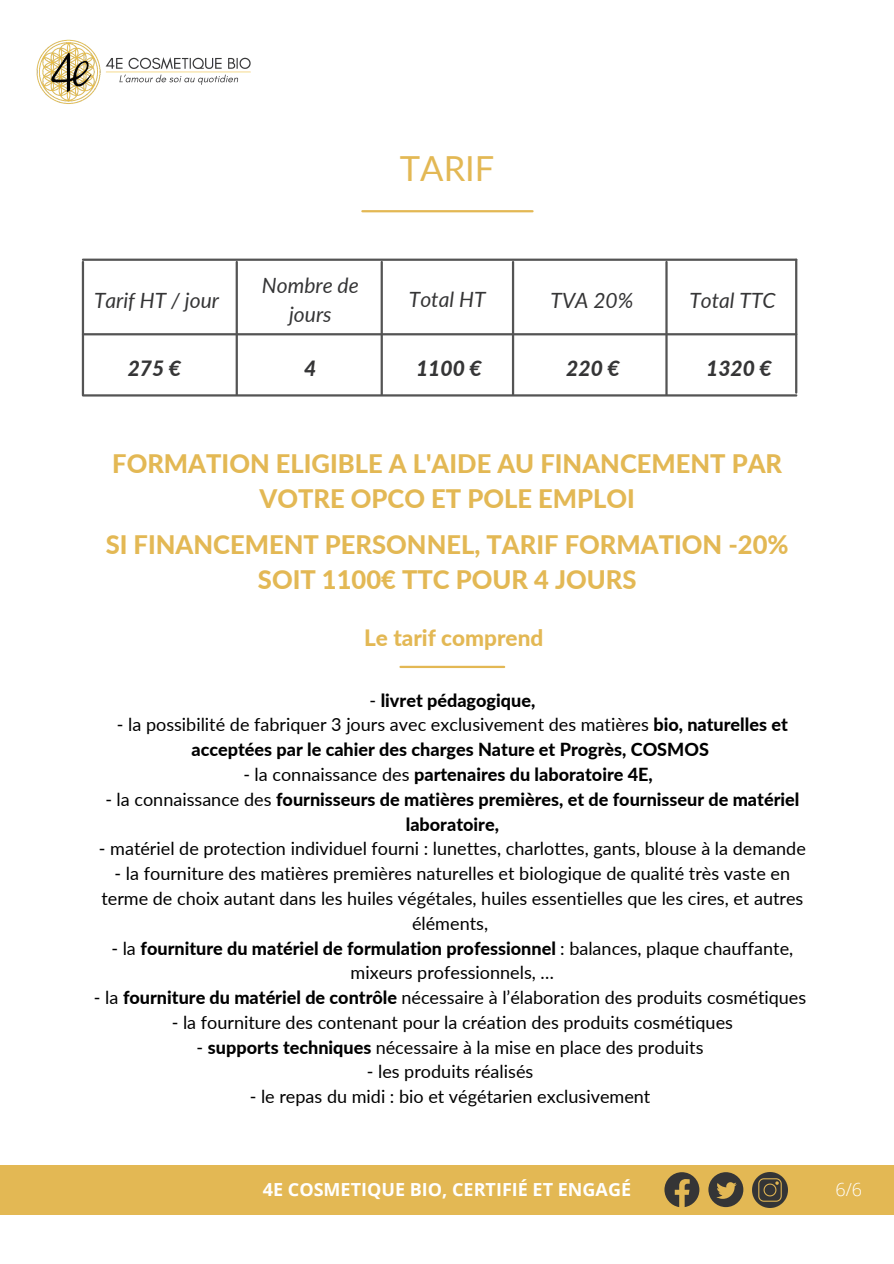
<style>
.page{position:relative;width:894px;height:1264px;background:#fff}
.page>*{position:absolute;margin:0;border:0;box-sizing:border-box;transform-origin:0 0}
.t1{font:34.5px "Lato";color:#e3b854}
.t2{font:800 25.5px/35px "Lato";color:#e3b854;text-align:center}
.t3{font:800 22.5px "Lato";color:#e3b854}
.t4{font:italic 21px/29.2px "Lato";color:#353536;text-align:center}
.t5{font:italic 800 21px "Lato";color:#353536}
.t6{font:18px/24.8px "Lato";color:#000;text-align:center}
.t7{font:800 18px/24.8px "Lato";color:#000;text-align:center}
.t8{font:700 18px "Open Sans";color:#fff}
.t9{font:300 18px "Open Sans";color:#fff}
.s1{font-weight:400}
.s2{font-weight:800}
</style>
<div class="page">
<hr style="left:362px;top:210px;width:170px;height:2px;background:#e3b854">
<img style="left:36px;top:39px;width:215px;height:65px">
<div style="left:0;top:1165px;width:893px;height:49px;background:#e3b854"></div>
<svg style="left:664px;top:1172px;width:35px;height:35px"></svg>
<svg style="left:708px;top:1172px;width:35px;height:35px"></svg>
<img style="left:752px;top:1172px;width:35px;height:35px">
<hr style="left:83px;top:333px;width:713px;height:2px;background:#545454">
<hr style="left:235px;top:262px;width:3px;height:133px;background:#545454">
<hr style="left:380px;top:262px;width:3px;height:133px;background:#545454">
<hr style="left:512px;top:262px;width:2px;height:133px;background:#545454">
<hr style="left:665px;top:262px;width:2px;height:133px;background:#545454">
<hr style="left:400px;top:665px;width:104px;height:3px;background:#e3b854">
<hr style="left:83px;top:258px;width:713px;height:3px;background:#545454">
<hr style="left:83px;top:394px;width:713px;height:2px;background:#545454">
<hr style="left:82px;top:262px;width:2px;height:133px;background:#545454">
<hr style="left:794px;top:260px;width:3px;height:132px;background:#545454">
<p class="t4" style="left:94px;top:286px;width:126px">Tarif HT / jour</p>
<p class="t4" style="left:262px;top:270px;width:98px">Nombre de jours</p>
<p class="t1" style="left:400px;top:147px;width:96px">TARIF</p>
<p class="t4" style="left:409px;top:284px;width:78px">Total HT</p>
<p class="t4" style="left:550px;top:286px;width:84px">TVA 20%</p>
<p class="t4" style="left:689px;top:286px;width:88px">Total TTC</p>
<p class="t5" style="left:128px;top:355px;width:55px">275 €</p>
<p class="t5" style="left:304px;top:355px;width:14px">4</p>
<p class="t5" style="left:416px;top:355px;width:67px">1100 €</p>
<p class="t5" style="left:566px;top:355px;width:55px">220 €</p>
<p class="t5" style="left:706px;top:355px;width:67px">1320 €</p>
<p class="t2" style="left:112px;top:445px;width:671px">FORMATION ELIGIBLE A L'AIDE AU FINANCEMENT PAR<br>VOTRE OPCO ET POLE EMPLOI</p>
<p class="t2" style="left:106px;top:526px;width:684px">SI FINANCEMENT PERSONNEL, TARIF FORMATION -20%<br>SOIT 1100€ TTC POUR 4 JOURS</p>
<p class="t3" style="left:364px;top:624px;width:180px">Le tarif comprend</p>
<p class="t7" style="left:369px;top:687px;width:167px"><span class="s1">-</span> livret pédagogique,</p>
<p class="t7" style="left:117px;top:712px;width:672px"><span class="s1">- la possibilité de fabriquer 3 jours avec exclusivement des matières</span> bio, naturelles et acceptées par le cahier des charges Nature et Progrès, COSMOS</p>
<p class="t7" style="left:243px;top:761px;width:411px"><span class="s1">- la connaissance des</span> partenaires du laboratoire 4E,</p>
<p class="t7" style="left:105px;top:786px;width:695px"><span class="s1">- la connaissance des</span> fournisseurs de matières premières, et de fournisseur de matériel laboratoire,</p>
<p class="t6" style="left:99px;top:836px;width:708px">- matériel de protection individuel fourni : lunettes, charlottes, gants, blouse à la demande</p>
<p class="t6" style="left:101px;top:860px;width:703px">- la fourniture des matières premières naturelles et biologique de qualité très vaste en terme de choix autant dans les huiles végétales, huiles essentielles que les cires, et autres éléments,</p>
<p class="t6" style="left:111px;top:935px;width:683px">- la <span class="s2">fourniture du matériel de formulation professionnel</span> : balances, plaque chauffante, mixeurs professionnels, …</p>
<p class="t6" style="left:94px;top:984px;width:713px">- la <span class="s2">fourniture du matériel de contrôle</span> nécessaire à l’élaboration des produits cosmétiques</p>
<p class="t6" style="left:172px;top:1009px;width:562px">- la fourniture des contenant pour la création des produits cosmétiques</p>
<p class="t6" style="left:196px;top:1034px;width:508px">- <span class="s2">supports techniques</span> nécessaire à la mise en place des produits</p>
<p class="t6" style="left:367px;top:1059px;width:168px">- les produits réalisés</p>
<p class="t6" style="left:250px;top:1083px;width:402px">- le repas du midi : bio et végétarien exclusivement</p>
<p class="t8" style="left:263px;top:1177px;width:370px">4E COSMETIQUE BIO, CERTIFIÉ ET ENGAGÉ</p>
<p class="t9" style="left:835px;top:1177px;width:28px">6/6</p>
</div>
